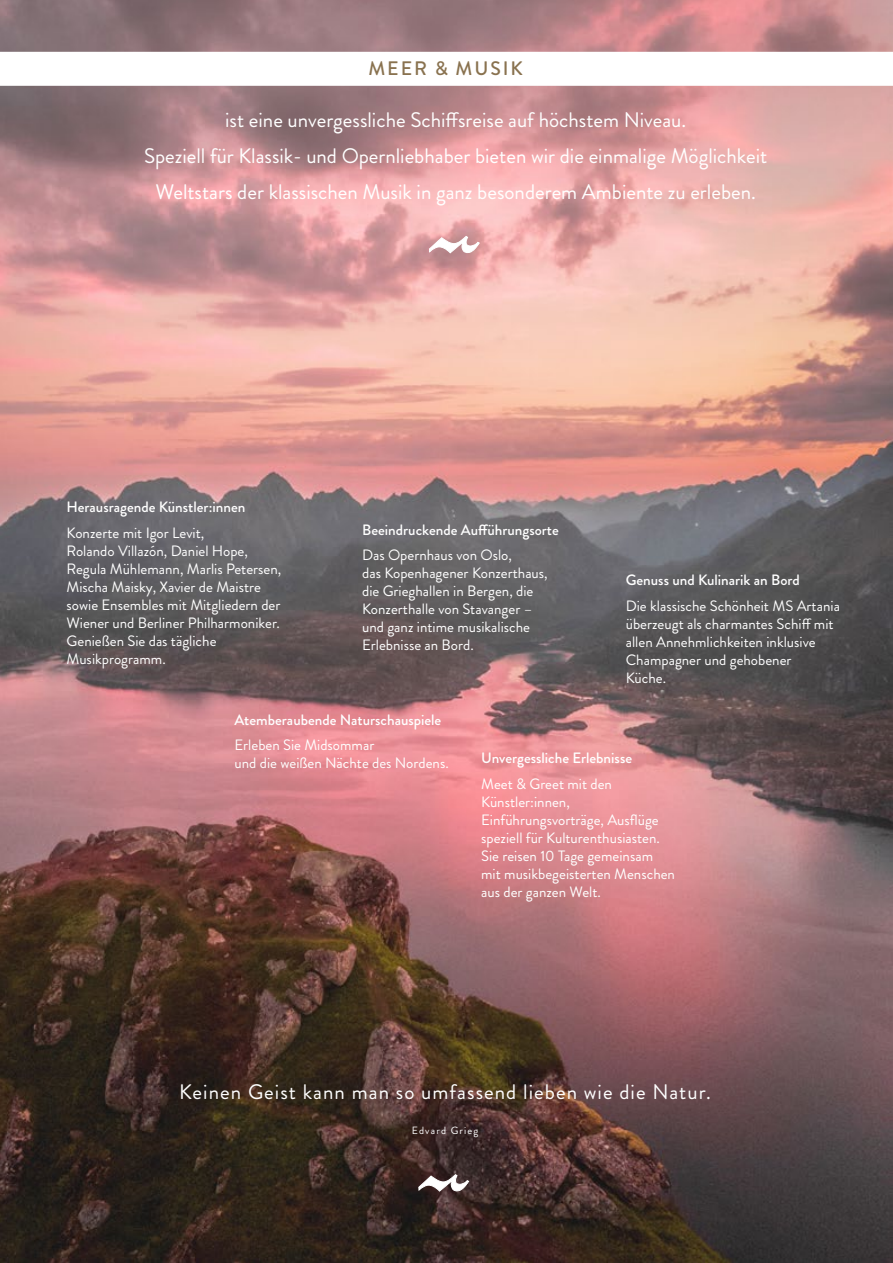
<style>
.page{position:relative;width:893px;height:1263px;background:#fff}
.page>*{position:absolute;margin:0;border:0;box-sizing:border-box;transform-origin:0 0}
.t1{font:21px/36px "Brandon Grotesque";color:#fff;text-align:center}
.t2{font:21px "Brandon Grotesque";letter-spacing:.05em;color:#fff}
.t3{font:500 19.5px "Brandon Grotesque";letter-spacing:.1em;color:#89724f}
.t4{font:15px/18px "Brandon Grotesque";color:#fff}
.t5{font:500 15px "Brandon Grotesque";color:#fff}
.t6{font:10.5px "Brandon Grotesque";letter-spacing:.11em;color:#fff}
</style>
<div class="page">
<img style="left:0;top:0;width:893px;height:1263px">
<svg style="left:418px;top:1174px;width:51px;height:17px"></svg>
<svg style="left:0;top:52px;width:893px;height:34px"></svg>
<svg style="left:429px;top:236px;width:51px;height:17px"></svg>
<h2 class="t3" style="left:368px;top:55px;width:156px">MEER &amp; MUSIK</h2>
<h1 class="t1" style="left:144px;top:102px;width:625px">ist eine unvergessliche Schiffsreise auf höchstem Niveau.<br>Speziell für Klassik- und Opernliebhaber bieten wir die einmalige Möglichkeit<br>Weltstars der klassischen Musik in ganz besonderem Ambiente zu erleben.</h1>
<p class="t5" style="left:67px;top:497px;width:180px">Herausragende Künstler:innen</p>
<p class="t4" style="left:67px;top:524px;width:216px">Konzerte mit Igor Levit,<br>Rolando Villazón, Daniel Hope,<br>Regula Mühlemann, Marlis Petersen,<br>Mischa Maisky, Xavier de Maistre sowie Ensembles mit Mitgliedern der<br>Wiener und Berliner Philharmoniker.<br>Genießen Sie das tägliche<br>Musikprogramm.</p>
<p class="t5" style="left:362px;top:519px;width:198px">Beeindruckende Aufführungsorte</p>
<p class="t4" style="left:362px;top:546px;width:187px">Das Opernhaus von Oslo,<br>das Kopenhagener Konzerthaus, die Grieghallen in Bergen, die<br>Konzerthalle von Stavanger – und ganz intime musikalische<br>Erlebnisse an Bord.</p>
<p class="t5" style="left:626px;top:569px;width:175px">Genuss und Kulinarik an Bord</p>
<p class="t4" style="left:626px;top:597px;width:216px">Die klassische Schönheit MS Artania überzeugt als charmantes Schiff mit allen Annehmlichkeiten inklusive<br>Champagner und gehobener<br>Küche.</p>
<p class="t5" style="left:235px;top:709px;width:208px">Atemberaubende Naturschauspiele</p>
<p class="t4" style="left:235px;top:736px;width:216px">Erleben Sie Midsommar<br>und die weißen Nächte des Nordens.</p>
<p class="t5" style="left:481px;top:748px;width:152px">Unvergessliche Erlebnisse</p>
<p class="t4" style="left:481px;top:775px;width:195px">Meet &amp; Greet mit den<br>Künstler:innen,<br>Einführungsvorträge, Ausflüge speziell für Kulturenthusiasten.<br>Sie reisen 10 Tage gemeinsam mit musikbegeisterten Menschen aus der ganzen Welt.</p>
<h1 class="t2" style="left:179px;top:1078px;width:533px">Keinen Geist kann man so umfassend lieben wie die Natur.</h1>
<p class="t6" style="left:412px;top:1123px;width:68px">Edvard Grieg</p>
</div>
